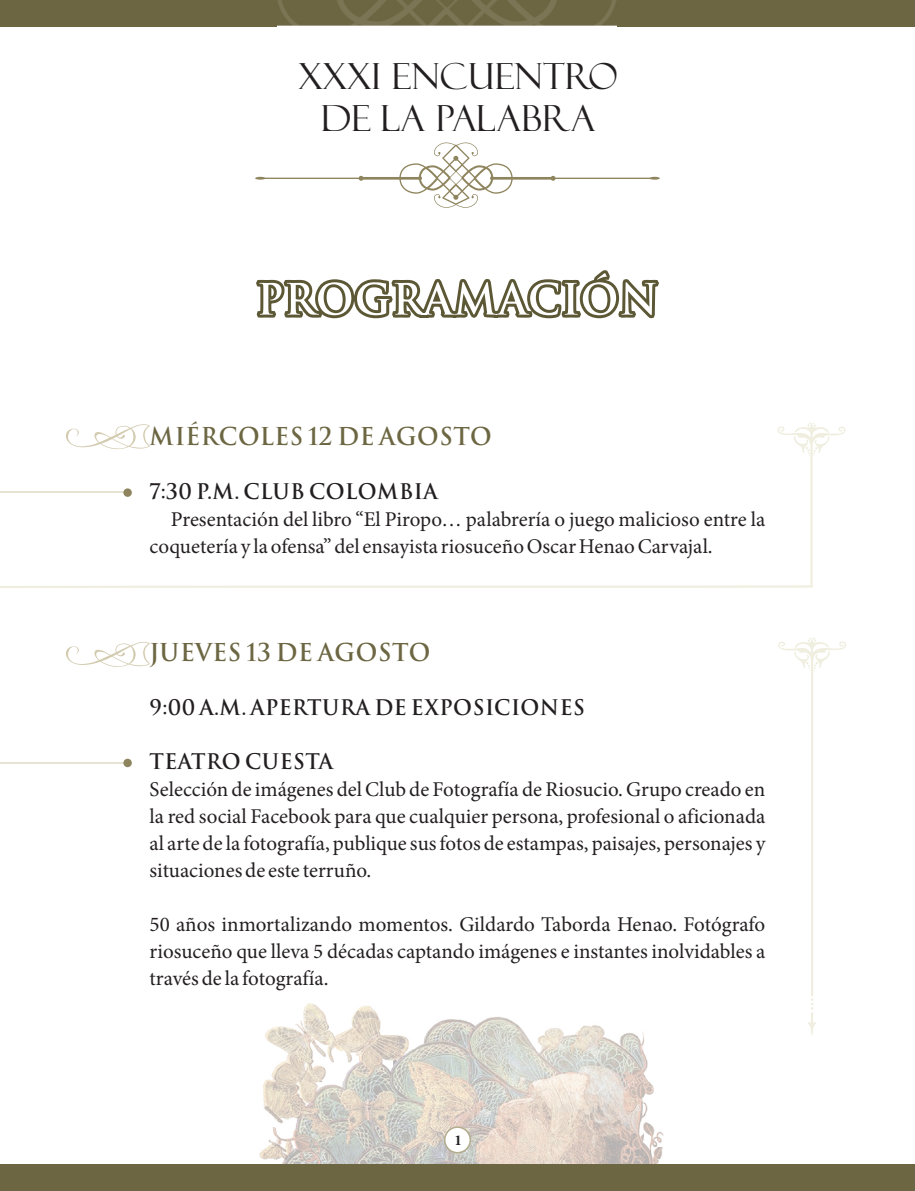
<style>
.page{position:relative;width:915px;height:1191px;background:#fff}
.page>*{position:absolute;margin:0;border:0;box-sizing:border-box;transform-origin:0 0}
.t1{font:36px/42.2px "Felix Titling";color:#231f20;text-align:center}
.t2{font:700 24px "Trajan";color:#6c6642}
.t3{font:21px/27px "Minion Pro";color:#231f20;text-align:justify}
.t4{font:700 21px "Trajan";color:#231f20}
.t5{font:700 15px "Minion Pro";color:#231f20}
</style>
<div class="page">
<hr style="left:0;top:762px;width:128px;height:1px;background:#e7e3d2">
<div style="left:0;top:0;width:914px;height:26px;background:#6c6642"></div>
<img style="left:259px;top:1003px;width:404px;height:161px">
<svg style="left:253px;top:0;width:408px;height:319px"></svg>
<svg style="left:259px;top:273px;width:396px;height:42px"></svg>
<svg style="left:255px;top:142px;width:404px;height:66px"></svg>
<div style="left:0;top:1164px;width:914px;height:27px;background:#6c6642"></div>
<svg style="left:778px;top:637px;width:67px;height:398px"></svg>
<svg style="left:123px;top:758px;width:9px;height:9px"></svg>
<svg style="left:0;top:422px;width:845px;height:166px"></svg>
<svg style="left:66px;top:642px;width:83px;height:25px"></svg>
<div style="left:444px;top:1126px;width:27px;height:27px;background:#fff;border:2px solid #b3ac8d;border-radius:50%"></div>
<h1 class="t1" style="left:298px;top:56px;width:320px">XXXI ENCUENTRO<br>DE LA PALABRA</h1>
<p class="t2" style="left:149px;top:422px;width:344px">MIÉRCOLES 12 DE AGOSTO</p>
<p class="t4" style="left:149px;top:479px;width:290px">7:30 P.M. CLUB COLOMBIA</p>
<p class="t3" style="left:149px;top:507px;width:617px;text-indent:21px">Presentación del libro “El Piropo… palabrería o juego malicioso entre la coquetería y la ofensa” del ensayista riosuceño Oscar Henao Carvajal.</p>
<p class="t2" style="left:149px;top:638px;width:283px">JUEVES 13 DE AGOSTO</p>
<p class="t4" style="left:149px;top:695px;width:437px">9:00 A.M. APERTURA DE EXPOSICIONES</p>
<p class="t4" style="left:149px;top:749px;width:185px">TEATRO CUESTA</p>
<p class="t3" style="left:149px;top:777px;width:617px">Selección de imágenes del Club de Fotografía de Riosucio. Grupo creado en la red social Facebook para que cualquier persona, profesional o aficionada al arte de la fotografía, publique sus fotos de estampas, paisajes, personajes y situaciones de este terruño.</p>
<p class="t3" style="left:149px;top:912px;width:617px">50 años inmortalizando momentos. Gildardo Taborda Henao. Fotógrafo riosuceño que lleva 5 décadas captando imágenes e instantes inolvidables a través de la fotografía.</p>
<p class="t5" style="left:454px;top:1133px;width:9px">1</p>
</div>
